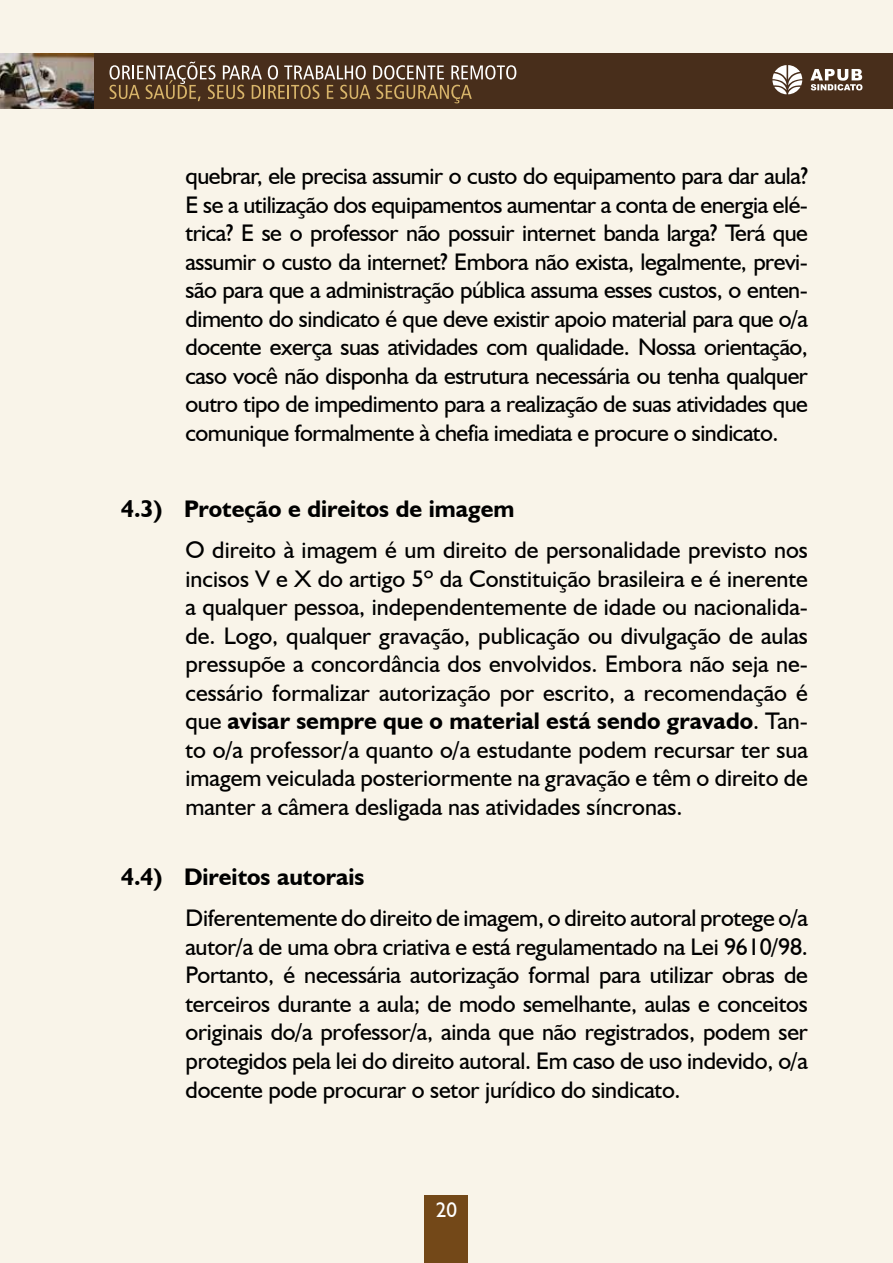
<style>
.page{position:relative;width:893px;height:1263px;background:#f9f4e9}
.page>*{position:absolute;margin:0;border:0;box-sizing:border-box;transform-origin:0 0}
.t1{font:24px/28.5px "Humanist 521 BT";letter-spacing:-.01em;color:#000;text-align:justify}
.t2{font:700 24px "Humanist 521 BT";color:#000}
.t3{font:21px "Humanist 521 BT";color:#fff}
.s1{font-weight:700}
</style>
<div class="page">
<div style="left:92px;top:54px;width:801px;height:55px;background:#482e1b"></div>
<img style="left:0;top:54px;width:93px;height:55px">
<svg style="left:110px;top:61px;width:406px;height:42px"></svg>
<svg style="left:772px;top:65px;width:30px;height:29px"></svg>
<svg style="left:810px;top:69px;width:52px;height:21px"></svg>
<div style="left:425px;top:1195px;width:43px;height:68px;background:#734818"></div>
<p class="t1" style="left:186px;top:161px;width:624px">quebrar, ele precisa assumir o custo do equipamento para dar aula?<br>E se a utilização dos equipamentos aumentar a conta de energia elé&shy;trica? E se o professor não possuir internet banda larga? Terá que assumir o custo da internet? Embora não exista, legalmente, previ&shy;são para que a administração pública assuma esses custos, o enten&shy;dimento do sindicato é que deve existir apoio material para que o/a docente exerça suas atividades com qualidade. Nossa orientação, caso você não disponha da estrutura necessária ou tenha qualquer outro tipo de impedimento para a realização de suas atividades que comunique formalmente à chefia imediata e procure o sindicato.</p>
<p class="t2" style="left:121px;top:494px;width:395px">4.3) Proteção e direitos de imagem</p>
<p class="t1" style="left:186px;top:535px;width:624px">O direito à imagem é um direito de personalidade previsto nos incisos V e X do artigo 5º da Constituição brasileira e é inerente a qualquer pessoa, independentemente de idade ou nacionalida&shy;de. Logo, qualquer gravação, publicação ou divulgação de aulas pressupõe a concordância dos envolvidos. Embora não seja ne&shy;cessário formalizar autorização por escrito, a recomendação é que <span class="s1">avisar sempre que o material está sendo gravado</span>. Tan&shy;to o/a professor/a quanto o/a estudante podem recursar ter sua imagem veiculada posteriormente na gravação e têm o direito de manter a câmera desligada nas atividades síncronas.</p>
<p class="t2" style="left:121px;top:862px;width:245px">4.4) Direitos autorais</p>
<p class="t1" style="left:185px;top:903px;width:624px">Diferentemente do direito de imagem, o direito autoral protege o/a autor/a de uma obra criativa e está regulamentado na Lei 9610/98.<br>Portanto, é necessária autorização formal para utilizar obras de terceiros durante a aula; de modo semelhante, aulas e conceitos originais do/a professor/a, ainda que não registrados, podem ser protegidos pela lei do direito autoral. Em caso de uso indevido, o/a docente pode procurar o setor jurídico do sindicato.</p>
<p class="t3" style="left:436px;top:1197px;width:23px">20</p>
</div>
